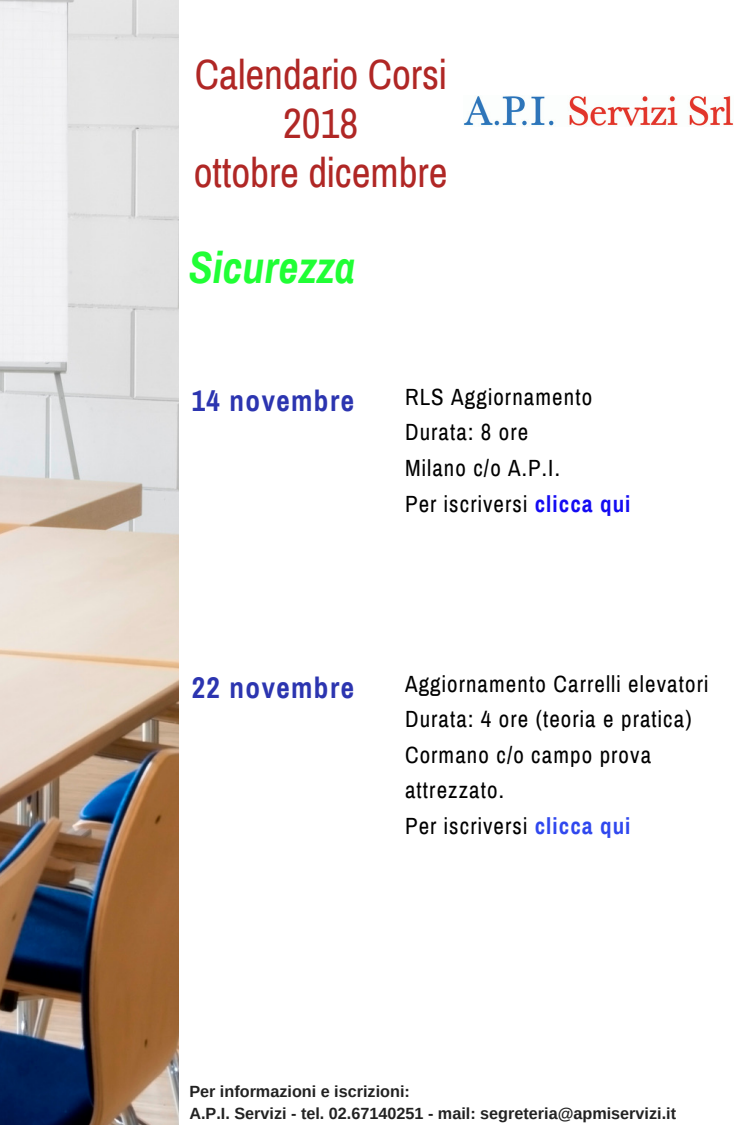
<style>
.page{position:relative;width:750px;height:1125px;background:#fff}
.page>*{position:absolute;margin:0;border:0;box-sizing:border-box;transform-origin:0 0}
.t1{font:italic 700 44px "Archivo Narrow";color:#20ff35}
.t2{font:41.25px/48.8px "Archivo Narrow";color:#b02725;text-align:center}
.t3{font:700 29.25px "Archivo Narrow";letter-spacing:.05em;color:#2c35b0}
.t4{font:22.88px/35.6px "Archivo Narrow";letter-spacing:.05em;color:#000}
.t5{font:700 16.25px/22.5px "Arimo";color:#222}
.s1{font-weight:700;color:#140bf2}
.s2{font-weight:700;color:#3048ee}
</style>
<div class="page">
<img style="left:0;top:0;width:178px;height:1125px">
<img style="left:463px;top:96px;width:270px;height:30px">
<h2 class="t2" style="left:194px;top:51px;width:255px">Calendario Corsi<br>2018<br>ottobre dicembre</h2>
<h1 class="t1" style="left:188px;top:244px;width:168px">Sicurezza</h1>
<p class="t3" style="left:192px;top:385px;width:164px">14 novembre</p>
<p class="t4" style="left:405px;top:379px;width:227px">RLS Aggiornamento<br>Durata: 8 ore<br>Milano c/o A.P.I.<br>Per iscriversi <span class="s1">clicca qui</span></p>
<p class="t3" style="left:192px;top:672px;width:164px">22 novembre</p>
<p class="t4" style="left:405px;top:666px;width:305px">Aggiornamento Carrelli elevatori<br>Durata: 4 ore (teoria e pratica)<br>Cormano c/o campo prova attrezzato.<br>Per iscriversi <span class="s2">clicca qui</span></p>
<p class="t5" style="left:189px;top:1080px;width:488px">Per informazioni e iscrizioni:<br>A.P.I. Servizi - tel. 02.67140251 - mail: segreteria@apmiservizi.it</p>
</div>
